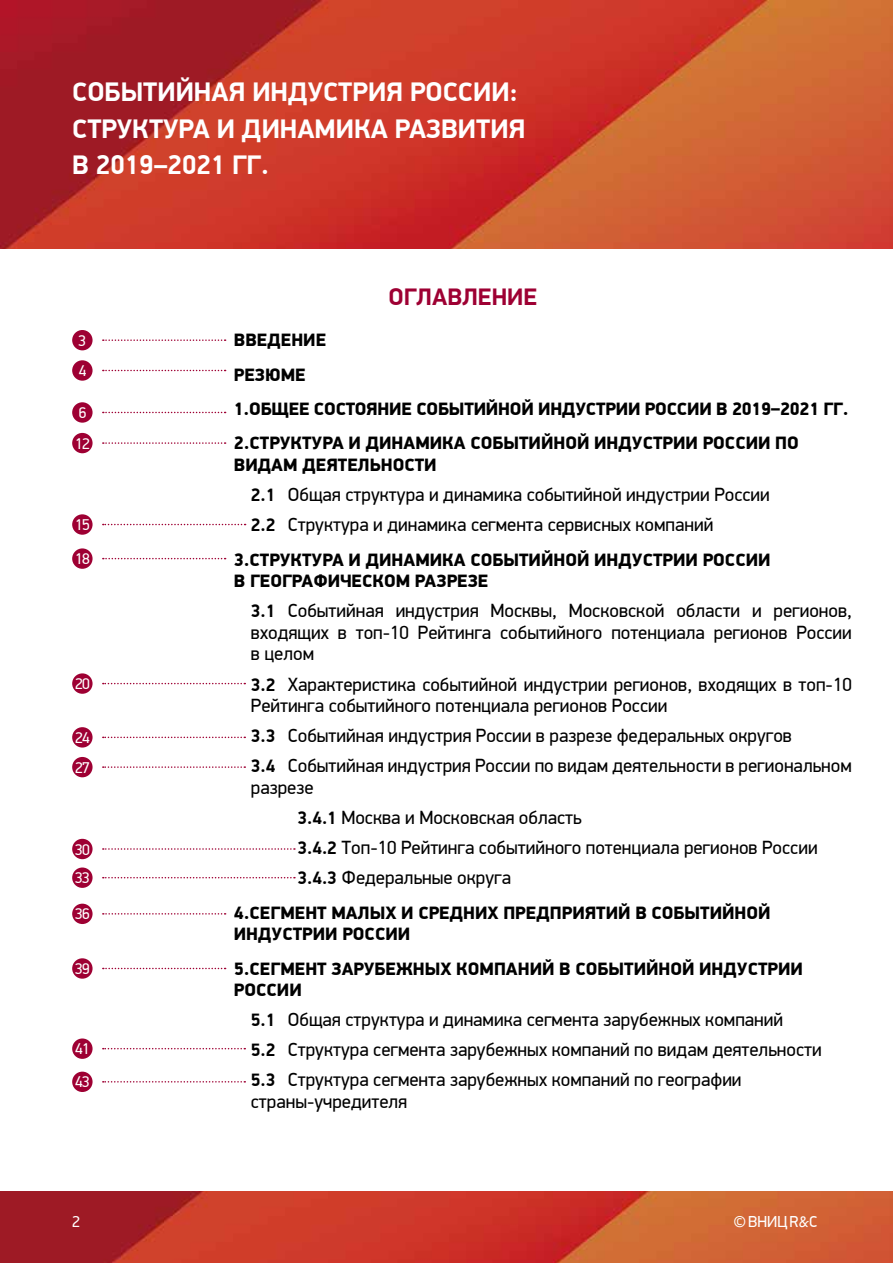
<style>
.page{position:relative;width:893px;height:1263px;background:#fff}
.page>*{position:absolute;margin:0;border:0;box-sizing:border-box;transform-origin:0 0}
.t1{font:700 27px/36.6px "PF Din Display Pro";color:#fff}
.t2{font:700 24px "PF Din Display Pro";color:#9e0033}
.t3{font:18px/30.2px "PF Din Display Pro";color:#000}
.t4{font:900 18px/34.3px "PF Din Display Pro";color:#000}
.t5{font:15px "PF Din Display Pro";color:#fff}
.t6{font:14.7px/30.6px "PF Din Display Pro";letter-spacing:-.05em;color:#fff}
.s1{font-weight:900}
.s2{font-weight:700}
.s3{font-family:"PF Beau Sans Pro"}
</style>
<div class="page">
<img style="left:0;top:1192px;width:893px;height:71px">
<img style="left:0;top:0;width:893px;height:249px">
<svg style="left:103px;top:370px;width:123px;height:1px"></svg>
<svg style="left:103px;top:339px;width:123px;height:2px"></svg>
<div style="left:72px;top:360px;width:21px;height:21px;background:#9e0033;border-radius:50%"></div>
<div style="left:72px;top:330px;width:21px;height:20px;background:#9e0033;border-radius:50%"></div>
<svg style="left:103px;top:412px;width:123px;height:1px"></svg>
<svg style="left:103px;top:442px;width:123px;height:2px"></svg>
<svg style="left:103px;top:524px;width:143px;height:1px"></svg>
<svg style="left:103px;top:558px;width:123px;height:1px"></svg>
<svg style="left:103px;top:968px;width:123px;height:1px"></svg>
<svg style="left:103px;top:913px;width:123px;height:1px"></svg>
<svg style="left:103px;top:683px;width:142px;height:1px"></svg>
<svg style="left:103px;top:1048px;width:142px;height:1px"></svg>
<svg style="left:103px;top:1081px;width:142px;height:1px"></svg>
<svg style="left:103px;top:737px;width:142px;height:1px"></svg>
<svg style="left:103px;top:766px;width:142px;height:2px"></svg>
<svg style="left:103px;top:848px;width:192px;height:2px"></svg>
<svg style="left:103px;top:877px;width:192px;height:1px"></svg>
<div style="left:72px;top:402px;width:21px;height:21px;background:#9e0033;border-radius:50%"></div>
<div style="left:72px;top:433px;width:21px;height:20px;background:#9e0033;border-radius:50%"></div>
<div style="left:72px;top:514px;width:21px;height:21px;background:#9e0033;border-radius:50%"></div>
<div style="left:72px;top:548px;width:21px;height:21px;background:#9e0033;border-radius:50%"></div>
<div style="left:72px;top:958px;width:21px;height:21px;background:#9e0033;border-radius:50%"></div>
<div style="left:72px;top:904px;width:21px;height:20px;background:#9e0033;border-radius:50%"></div>
<div style="left:72px;top:673px;width:21px;height:21px;background:#9e0033;border-radius:50%"></div>
<div style="left:72px;top:1038px;width:21px;height:21px;background:#9e0033;border-radius:50%"></div>
<div style="left:72px;top:1071px;width:21px;height:21px;background:#9e0033;border-radius:50%"></div>
<div style="left:72px;top:727px;width:21px;height:20px;background:#9e0033;border-radius:50%"></div>
<div style="left:72px;top:757px;width:21px;height:20px;background:#9e0033;border-radius:50%"></div>
<div style="left:72px;top:839px;width:21px;height:20px;background:#9e0033;border-radius:50%"></div>
<div style="left:72px;top:867px;width:21px;height:21px;background:#9e0033;border-radius:50%"></div>
<h1 class="t1" style="left:72px;top:74px;width:455px">СОБЫТИЙНАЯ ИНДУСТРИЯ РОССИИ:<br>СТРУКТУРА И ДИНАМИКА РАЗВИТИЯ<br>В 2019–2021 ГГ.</h1>
<p class="t6" style="left:78px;top:325px;width:9px">3</p>
<p class="t6" style="left:79px;top:355px;width:9px">4</p>
<p class="t6" style="left:75px;top:397px;width:16px">6<br>12</p>
<p class="t6" style="left:75px;top:509px;width:16px">15</p>
<p class="t6" style="left:75px;top:543px;width:16px">18</p>
<p class="t6" style="left:75px;top:668px;width:16px">20</p>
<p class="t6" style="left:75px;top:722px;width:16px;line-height:29.7px">24<br>27</p>
<p class="t6" style="left:75px;top:835px;width:16px;line-height:28.7px">30<br>33</p>
<p class="t6" style="left:75px;top:898px;width:16px">36</p>
<p class="t6" style="left:75px;top:953px;width:16px">39</p>
<p class="t6" style="left:75px;top:1033px;width:16px">41</p>
<p class="t6" style="left:75px;top:1066px;width:16px">43</p>
<h2 class="t2" style="left:388px;top:282px;width:150px">ОГЛАВЛЕНИЕ</h2>
<p class="t4" style="left:234px;top:323px;width:616px">ВВЕДЕНИЕ<br>РЕЗЮМЕ<br>1.ОБЩЕЕ СОСТОЯНИЕ СОБЫТИЙНОЙ ИНДУСТРИИ РОССИИ В 2019–2021 ГГ.<br>2.СТРУКТУРА И ДИНАМИКА СОБЫТИЙНОЙ ИНДУСТРИИ РОССИИ ПО</p>
<p class="t3" style="left:251px;top:449px;width:520px;text-indent:-17px"><span class="s1">ВИДАМ ДЕЯТЕЛЬНОСТИ<br></span><span class="s2">2.1</span> Общая структура и динамика событийной индустрии России<br><span class="s2">2.2</span> Структура и динамика сегмента сервисных компаний</p>
<p class="t4" style="left:234px;top:549px;width:538px;line-height:21.6px">3.СТРУКТУРА И ДИНАМИКА СОБЫТИЙНОЙ ИНДУСТРИИ РОССИИ<br>В ГЕОГРАФИЧЕСКОМ РАЗРЕЗЕ</p>
<p class="t3" style="left:251px;top:600px;width:602px;line-height:21.6px;text-align:justify"><span class="s2">3.1</span> Событийная индустрия Москвы, Московской области и регионов, входящих в топ-10 Рейтинга событийного потенциала регионов России в целом</p>
<p class="t3" style="left:251px;top:673px;width:602px;line-height:21.6px"><span class="s2">3.2</span> Характеристика событийной индустрии регионов, входящих в топ-10<br>Рейтинга событийного потенциала регионов России</p>
<p class="t3" style="left:251px;top:720px;width:602px"><span class="s2">3.3</span> Событийная индустрия России в разрезе федеральных округов<br><span class="s2">3.4</span> Событийная индустрия России по видам деятельности в региональном</p>
<p class="t3" style="left:298px;top:772px;width:521px;text-indent:-47px">разрезе<br><span class="s2">3.4.1</span> Москва и Московская область<br><span class="s2">3.4.2</span> Топ-10 Рейтинга событийного потенциала регионов России <span class="s2">3.4.3</span> Федеральные округа</p>
<p class="t4" style="left:234px;top:902px;width:538px;line-height:21.6px">4.СЕГМЕНТ МАЛЫХ И СРЕДНИХ ПРЕДПРИЯТИЙ В СОБЫТИЙНОЙ<br>ИНДУСТРИИ РОССИИ</p>
<p class="t4" style="left:234px;top:958px;width:571px;line-height:21.6px">5.СЕГМЕНТ ЗАРУБЕЖНЫХ КОМПАНИЙ В СОБЫТИЙНОЙ ИНДУСТРИИ<br>РОССИИ</p>
<p class="t3" style="left:251px;top:1004px;width:572px"><span class="s2">5.1</span> Общая структура и динамика сегмента зарубежных компаний<br><span class="s2">5.2</span> Структура сегмента зарубежных компаний по видам деятельности<br><span class="s2">5.3</span> Структура сегмента зарубежных компаний по географии</p>
<p class="t3" style="left:251px;top:1086px;width:158px">страны-учредителя</p>
<p class="t5" style="left:72px;top:1212px;width:9px">2</p>
<p class="t5" style="left:733px;top:1212px;width:86px">© ВНИЦ R<span class="s3">&amp;</span>C</p>
</div>
